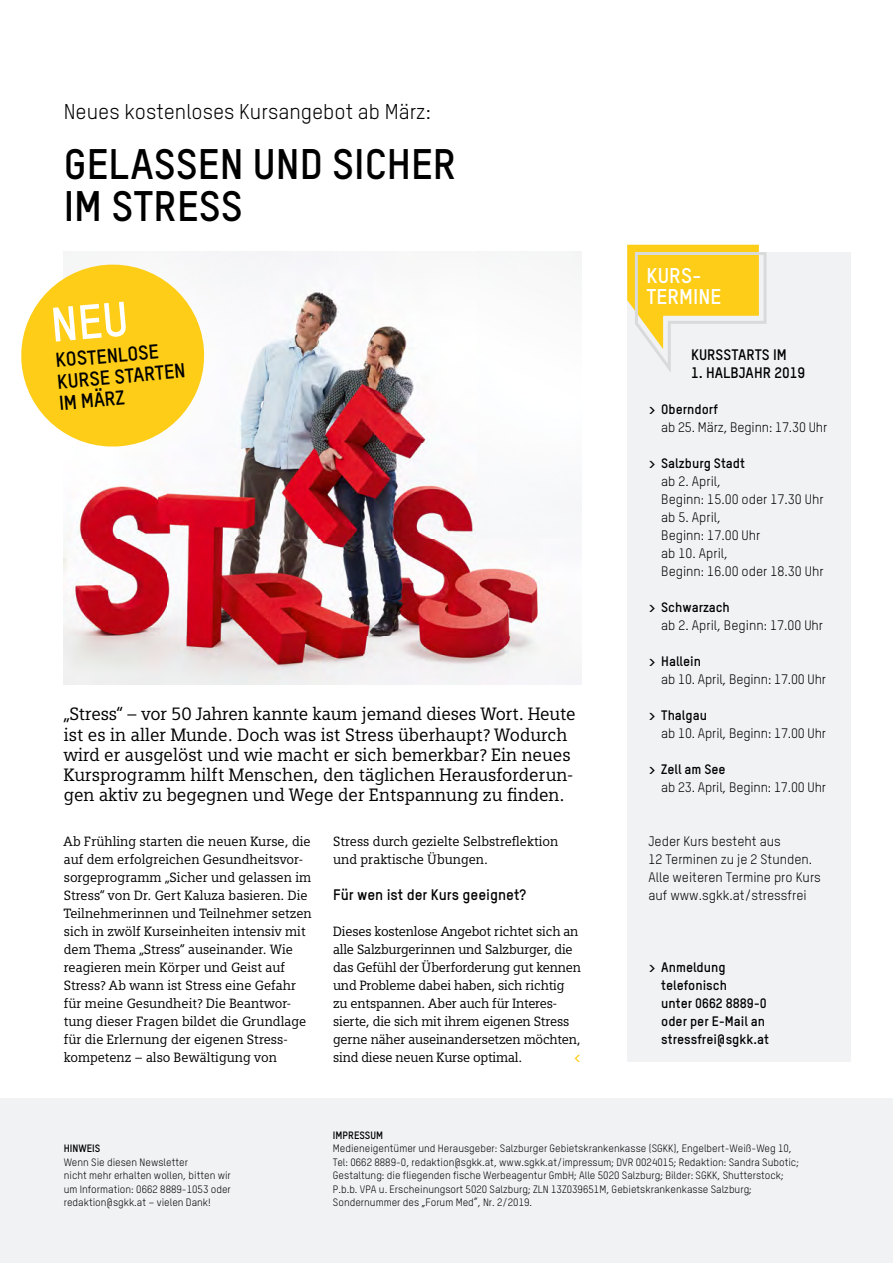
<style>
.page{position:relative;width:893px;height:1263px;background:#fff}
.page>*{position:absolute;margin:0;border:0;box-sizing:border-box;transform-origin:0 0}
.t1{font:700 42px/42px "TSTAR";color:#000}
.t2{font:21px "TSTAR";color:#000}
.t3{font:700 21px/21px "TSTAR";color:#fff}
.t4{font:700 19.8px/21.5px "TSTAR";color:#000}
.t5{font:18px/20.2px "Siemens Slab";color:#000}
.t6{font:700 15px "TSTAR";color:#000}
.t7{font:13.5px/18px "Siemens Slab";color:#000}
.t8{font:13.5px/18px "TSTAR";color:#000}
.t9{font:700 13.5px/18px "TSTAR";color:#000}
.t10{font:700 13.5px "TSTAR";color:#fecd17}
.t11{font:10.5px/13.5px "TSTAR";color:#000}
.t12{font:700 10.5px "TSTAR";color:#000}
</style>
<div class="page">
<div style="left:0;top:1098px;width:893px;height:165px;background:#f0f2f4"></div>
<div style="left:627px;top:252px;width:223px;height:810px;background:#f0f2f4"></div>
<svg style="left:627px;top:245px;width:140px;height:127px"></svg>
<img style="left:64px;top:252px;width:517px;height:432px">
<svg style="left:21px;top:261px;width:187px;height:190px"></svg>
<h2 class="t2" style="left:64px;top:99px;width:369px">Neues kostenloses Kursangebot ab März:</h2>
<h1 class="t1" style="left:64px;top:142px;width:394px">GELASSEN UND SICHER<br>IM STRESS</h1>
<h3 class="t4" style="left:55px;top:349px;width:130px;rotate:-5deg">KOSTENLOSE<br>KURSE STARTEN<br>IM MÄRZ</h3>
<p class="t5" style="left:64px;top:704px;width:513px">„Stress“ – vor 50 Jahren kannte kaum jemand dieses Wort. Heute ist es in aller Munde. Doch was ist Stress überhaupt? Wodurch wird er ausgelöst und wie macht er sich bemerkbar? Ein neues Kursprogramm hilft Menschen, den täglichen Herausforderun&shy;gen aktiv zu begegnen und Wege der Entspannung zu finden.</p>
<p class="t7" style="left:64px;top:832px;width:250px">Ab Frühling starten die neuen Kurse, die auf dem erfolgreichen Gesundheitsvor&shy;sorgeprogramm „Sicher und gelassen im Stress“ von Dr. Gert Kaluza basieren. Die Teilnehmerinnen und Teilnehmer setzen sich in zwölf Kurseinheiten intensiv mit dem Thema „Stress“ auseinander. Wie reagieren mein Körper und Geist auf Stress? Ab wann ist Stress eine Gefahr für meine Gesundheit? Die Beantwor&shy;tung dieser Fragen bildet die Grundlage für die Erlernung der eigenen Stress&shy;kompetenz – also Bewältigung von</p>
<p class="t7" style="left:333px;top:832px;width:227px">Stress durch gezielte Selbstreflektion und praktische Übungen.</p>
<p class="t6" style="left:333px;top:885px;width:195px">Für wen ist der Kurs geeignet?</p>
<p class="t7" style="left:333px;top:922px;width:250px">Dieses kostenlose Angebot richtet sich an alle Salzburgerinnen und Salzburger, die das Gefühl der Überforderung gut kennen und Probleme dabei haben, sich richtig zu entspannen. Aber auch für Interes&shy;sierte, die sich mit ihrem eigenen Stress gerne näher auseinandersetzen möchten, sind diese neuen Kurse optimal.</p>
<p class="t10" style="left:574px;top:1049px;width:9px">&lt;</p>
<h2 class="t3" style="left:647px;top:264px;width:76px">KURS-<br>TERMINE</h2>
<p class="t6" style="left:691px;top:345px;width:97px">KURSSTARTS IM</p>
<p class="t6" style="left:691px;top:363px;width:116px">1. HALBJAHR 2019</p>
<p class="t9" style="left:648px;top:400px;width:71px">&gt; Oberndorf</p>
<p class="t8" style="left:661px;top:418px;width:168px">ab 25. März, Beginn: 17.30 Uhr</p>
<p class="t9" style="left:648px;top:454px;width:98px">&gt; Salzburg Stadt</p>
<p class="t8" style="left:661px;top:472px;width:164px">ab 2. April,<br>Beginn: 15.00 oder 17.30 Uhr ab 5. April,<br>Beginn: 17.00 Uhr<br>ab 10. April,<br>Beginn: 16.00 oder 18.30 Uhr</p>
<p class="t9" style="left:648px;top:598px;width:83px">&gt; Schwarzach</p>
<p class="t8" style="left:661px;top:616px;width:163px">ab 2. April, Beginn: 17.00 Uhr</p>
<p class="t9" style="left:648px;top:652px;width:54px">&gt; Hallein</p>
<p class="t8" style="left:661px;top:670px;width:166px">ab 10. April, Beginn: 17.00 Uhr</p>
<p class="t9" style="left:648px;top:706px;width:60px">&gt; Thalgau</p>
<p class="t8" style="left:661px;top:724px;width:166px">ab 10. April, Beginn: 17.00 Uhr</p>
<p class="t9" style="left:648px;top:760px;width:79px">&gt; Zell am See</p>
<p class="t8" style="left:661px;top:778px;width:166px">ab 23. April, Beginn: 17.00 Uhr</p>
<p class="t8" style="left:648px;top:832px;width:174px">Jeder Kurs besteht aus<br>12 Terminen zu je 2 Stunden.<br>Alle weiteren Termine pro Kurs auf www.sgkk.at/stressfrei</p>
<p class="t9" style="left:661px;top:958px;width:109px;text-indent:-13px">&gt; Anmeldung telefonisch<br>unter 0662 8889-0 oder per E-Mail an stressfrei@sgkk.at</p>
<p class="t12" style="left:64px;top:1142px;width:38px">HINWEIS</p>
<p class="t11" style="left:64px;top:1155px;width:169px">Wenn Sie diesen Newsletter<br>nicht mehr erhalten wollen, bitten wir um Information: 0662 8889-1053 oder redaktion@sgkk.at – vielen Dank!</p>
<p class="t12" style="left:333px;top:1128px;width:52px">IMPRESSUM</p>
<p class="t11" style="left:333px;top:1141px;width:467px">Medieneigentümer und Herausgeber: Salzburger Gebiets krankenkasse (SGKK), Engelbert-Weiß-Weg 10, Tel: 0662 8889-0, redaktion@sgkk.at, www.sgkk.at/impressum; DVR 0024015; Redaktion: Sandra Subotic; Gestaltung: die fliegenden fische Werbeagentur GmbH; Alle 5020 Salzburg; Bilder: SGKK, Shutterstock; P.b.b. VPA u. Erscheinungsort 5020 Salzburg; ZLN 13Z039651M, Gebietskrankenkasse Salzburg; Sondernummer des „Forum Med“, Nr. 2/2019.</p>
</div>
